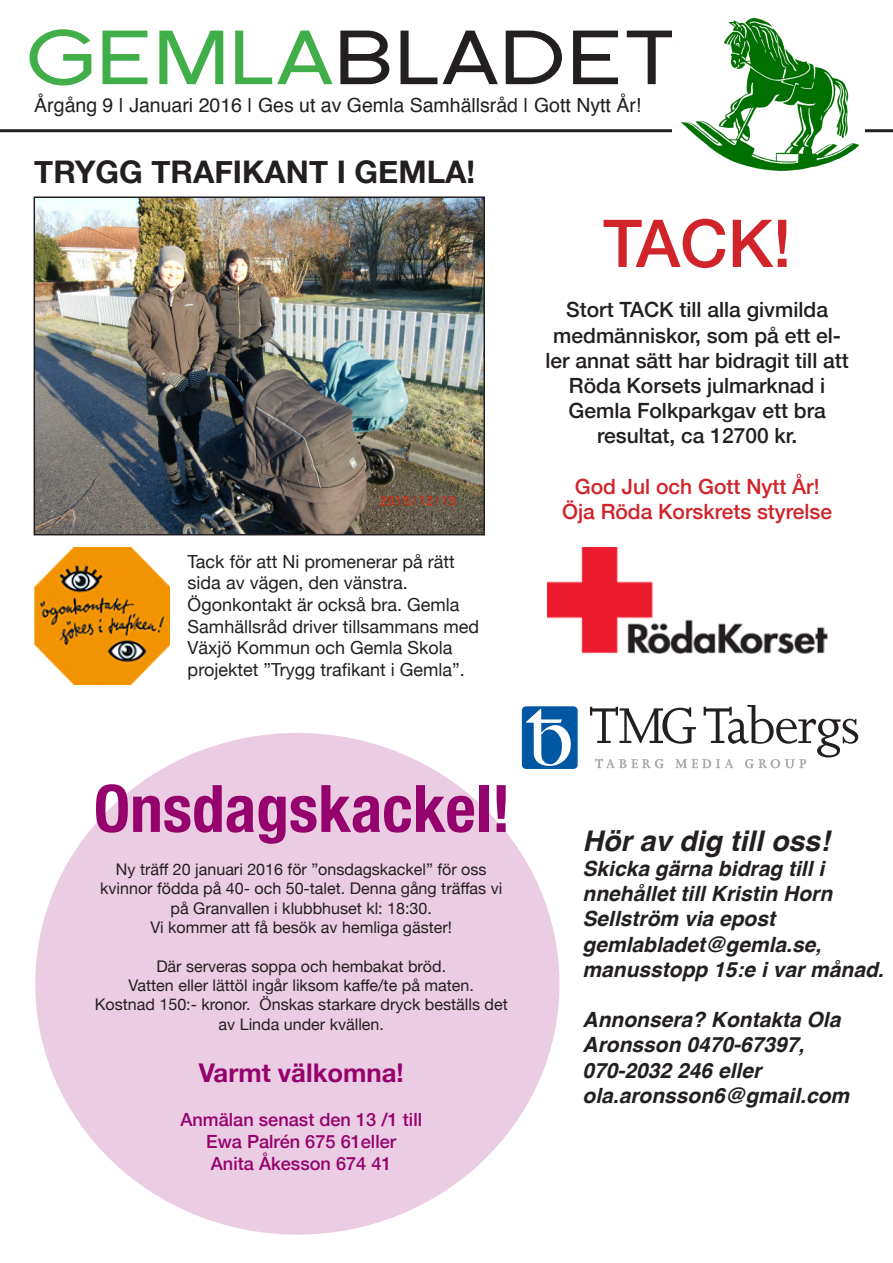
<style>
.page{position:relative;width:893px;height:1263px;background:#fff}
.page>*{position:absolute;margin:0;border:0;box-sizing:border-box;transform-origin:0 0}
.t1{font:76.5px "Florencesans Exp";color:#231f20}
.t2{font:500 66px "Helvetica Neue";color:#d1232a}
.t3{font:700 condensed 65.55px "Helvetica Neue";color:#95026d}
.t4{font:700 31.2px "Helvetica Neue";color:#231f20}
.t5{font:italic 700 28.5px "Helvetica";color:#231f20}
.t6{font:700 25.8px "Helvetica Neue";color:#95026d}
.t7{font:italic 700 21px/25.2px "Helvetica";color:#231f20}
.t8{font:500 21px/25.2px "Helvetica Neue";color:#231f20;text-align:center}
.t9{font:500 21px "Helvetica Neue";color:#d1232a}
.t10{font:19.5px "Helvetica";color:#231f20}
.t11{font:500 18.15px "Helvetica Neue";color:#95026d}
.t12{font:18px/21.6px "Helvetica Neue";color:#231f20}
.t13{font:16.05px "Helvetica Neue";color:#231f20}
.s1{color:#40ae49}
</style>
<div class="page">
<div style="left:35px;top:733px;width:524px;height:501px;background:#eacde2;border-radius:50%"></div>
<div style="left:522px;top:706px;width:56px;height:63px;background:#0057a4;border-radius:4px"></div>
<svg style="left:526px;top:709px;width:45px;height:57px"></svg>
<svg style="left:590px;top:705px;width:268px;height:63px"></svg>
<hr style="left:0;top:129px;width:893px;height:3px;background:#231f20">
<img style="left:673px;top:17px;width:191px;height:154px">
<img style="left:37px;top:199px;width:445px;height:333px">
<div style="left:34px;top:196px;width:451px;height:339px;border:2px solid #231f20"></div>
<img style="left:34px;top:548px;width:135px;height:137px">
<img style="left:547px;top:548px;width:281px;height:105px">
<p class="t1" style="left:26px;top:17px;width:655px"><span class="s1">GEMLA</span>BLADET</p>
<p class="t10" style="left:34px;top:90px;width:608px">Årgång 9 | Januari 2016 | Ges ut av Gemla Samhällsråd | Gott Nytt År!</p>
<p class="t4" style="left:34px;top:148px;width:442px">TRYGG TRAFIKANT I GEMLA!</p>
<p class="t12" style="left:188px;top:552px;width:293px">Tack för att Ni promenerar på rätt sida av vägen, den vänstra.<br>Ögonkontakt är också bra. Gemla<br>Samhällsråd driver tillsammans med<br>Växjö Kommun och Gemla Skola projektet ”Trygg trafikant i Gemla”.</p>
<p class="t2" style="left:603px;top:190px;width:190px">TACK!</p>
<p class="t8" style="left:545px;top:296px;width:305px">Stort TACK till alla givmilda medmänniskor, som på ett el&shy;ler annat sätt har bidragit till att<br>Röda Korsets julmarknad i</p>
<p class="t8" style="left:569px;top:397px;width:259px">Gemla Folkparkgav ett bra</p>
<p class="t8" style="left:597px;top:422px;width:202px">resultat, ca 12700 kr.</p>
<p class="t9" style="left:575px;top:469px;width:246px">God Jul och Gott Nytt År!</p>
<p class="t9" style="left:562px;top:495px;width:272px">Öja Röda Korskrets styrelse</p>
<p class="t3" style="left:94px;top:754px;width:419px">Onsdagskackel!</p>
<p class="t13" style="left:116px;top:858px;width:372px">Ny träff 20 januari 2016 för ”onsdagskackel” för oss</p>
<p class="t13" style="left:100px;top:877px;width:404px">kvinnor födda på 40- och 50-talet. Denna gång träffas vi</p>
<p class="t13" style="left:171px;top:896px;width:263px">på Granvallen i klubbhuset kl: 18:30.</p>
<p class="t13" style="left:151px;top:916px;width:303px">Vi kommer att få besök av hemliga gäster!</p>
<p class="t13" style="left:156px;top:954px;width:291px">Där serveras soppa och hembakat bröd.</p>
<p class="t13" style="left:129px;top:974px;width:347px">Vatten eller lättöl ingår liksom kaffe/te på maten.</p>
<p class="t13" style="left:95px;top:993px;width:414px">Kostnad 150:- kronor. Önskas starkare dryck beställs det</p>
<p class="t13" style="left:219px;top:1012px;width:167px">av Linda under kvällen.</p>
<p class="t6" style="left:199px;top:1053px;width:206px">Varmt välkomna!</p>
<p class="t11" style="left:180px;top:1105px;width:243px">Anmälan senast den 13 /1 till</p>
<p class="t11" style="left:206px;top:1126px;width:191px">Ewa Palrén 675 61eller</p>
<p class="t11" style="left:211px;top:1148px;width:182px">Anita Åkesson 674 41</p>
<p class="t5" style="left:583px;top:817px;width:249px">Hör av dig till oss!</p>
<p class="t7" style="left:583px;top:856px;width:243px">Skicka gärna bidrag till i</p>
<p class="t7" style="left:583px;top:881px;width:251px">nnehållet till Kristin Horn</p>
<p class="t7" style="left:583px;top:906px;width:194px">Sellström via epost</p>
<p class="t7" style="left:583px;top:932px;width:240px">gemlabladet@gemla.se,</p>
<p class="t7" style="left:583px;top:957px;width:303px">manusstopp 15:e i var månad.</p>
<p class="t7" style="left:583px;top:1007px;width:259px">Annonsera? Kontakta Ola<br>Aronsson 0470-67397,</p>
<p class="t7" style="left:583px;top:1058px;width:180px">070-2032 246 eller</p>
<p class="t7" style="left:583px;top:1083px;width:268px">ola.aronsson6@gmail.com</p>
</div>
